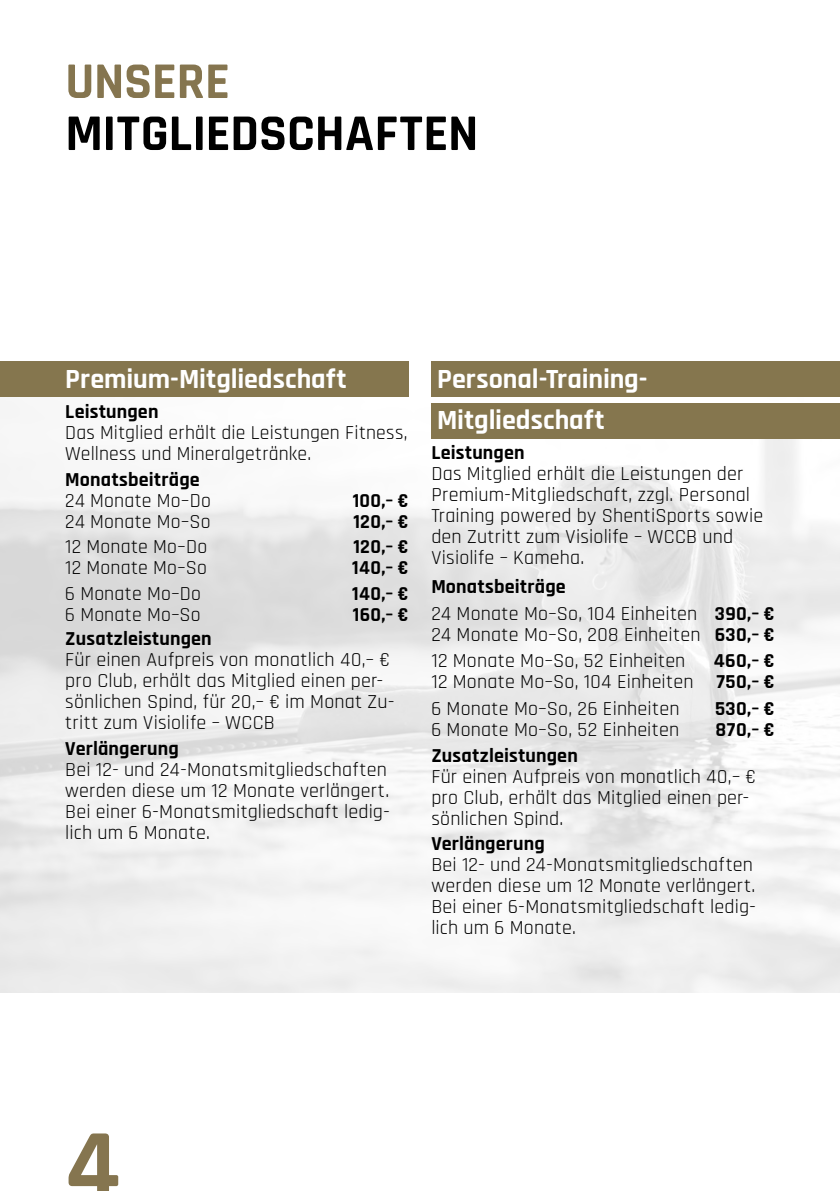
<style>
.page{position:relative;width:840px;height:1191px;background:#fff}
.page>*{position:absolute;margin:0;border:0;box-sizing:border-box;transform-origin:0 0}
.t1{font:700 100px "Rajdhani";color:#85754f}
.t2{font:700 52px "Rajdhani";color:#000}
.t3{font:700 52px "Rajdhani";letter-spacing:-.005em;color:#85754f}
.t4{font:700 28px/41.4px "Rajdhani";color:#fff}
.t5{font:20px/21px "Rajdhani";letter-spacing:.01em;color:#000}
.t6{font:700 20px "Rajdhani";letter-spacing:.01em;color:#000}
.s1{font-weight:700}
</style>
<div class="page">
<div style="left:0;top:361px;width:408px;height:36px;background:#85764e"></div>
<div style="left:431px;top:361px;width:408px;height:36px;background:#85764e"></div>
<div style="left:431px;top:403px;width:408px;height:36px;background:#85764e"></div>
<h2 class="t3" style="left:65px;top:50px;width:166px">UNSERE</h2>
<h2 class="t2" style="left:65px;top:102px;width:414px">MITGLIEDSCHAFTEN</h2>
<h3 class="t4" style="left:65px;top:359px;width:283px">Premium-Mitgliedschaft</h3>
<p class="t6" style="left:65px;top:399px;width:95px">Leistungen</p>
<p class="t5" style="left:65px;top:422px;width:343px">Das Mitglied erhält die Leistungen Fitness,<br>Wellness und Mineralgetränke.</p>
<p class="t6" style="left:65px;top:467px;width:136px">Monatsbeiträge</p>
<p class="t5" style="left:65px;top:490px;width:147px">24 Monate Mo–Do</p>
<p class="t6" style="left:352px;top:488px;width:57px">100,– €</p>
<p class="t5" style="left:65px;top:511px;width:147px">24 Monate Mo–So</p>
<p class="t6" style="left:353px;top:509px;width:57px">120,– €</p>
<p class="t5" style="left:65px;top:537px;width:143px">12 Monate Mo–Do</p>
<p class="t6" style="left:353px;top:534px;width:57px">120,– €</p>
<p class="t5" style="left:65px;top:558px;width:143px">12 Monate Mo–So</p>
<p class="t6" style="left:352px;top:555px;width:58px">140,– €</p>
<p class="t5" style="left:65px;top:583px;width:137px">6 Monate Mo–Do</p>
<p class="t6" style="left:352px;top:581px;width:58px">140,– €</p>
<p class="t5" style="left:65px;top:604px;width:137px">6 Monate Mo–So</p>
<p class="t6" style="left:352px;top:602px;width:57px">160,– €</p>
<p class="t6" style="left:65px;top:626px;width:148px">Zusatzleistungen</p>
<p class="t5" style="left:65px;top:650px;width:330px">Für einen Aufpreis von monatlich 40,– € pro Club, erhält das Mitglied einen per&shy;sönlichen Spind, für 20,– € im Monat Zu&shy;tritt zum Visiolife – WCCB</p>
<p class="t6" style="left:65px;top:736px;width:115px">Verlängerung</p>
<p class="t5" style="left:65px;top:759px;width:326px">Bei 12- und 24-Monatsmitgliedschaften werden diese um 12 Monate verlängert.<br>Bei einer 6-Monatsmitgliedschaft ledig&shy;lich um 6 Monate.</p>
<h3 class="t4" style="left:437px;top:359px;width:212px">Personal-Training-<br>Mitgliedschaft</h3>
<p class="t6" style="left:431px;top:440px;width:95px">Leistungen</p>
<p class="t5" style="left:431px;top:464px;width:333px">Das Mitglied erhält die Leistungen der Premium-Mitgliedschaft, zzgl. Personal Training powered by ShentiSports sowie den Zutritt zum Visiolife – WCCB und Visiolife – Kameha.</p>
<p class="t5" style="left:431px;top:574px;width:344px;line-height:26.6px"><span class="s1">Monatsbeiträge<br></span>24 Monate Mo–So, 104 Einheiten <span class="s1">390,– €</span></p>
<p class="t5" style="left:431px;top:621px;width:344px;line-height:26.6px">24 Monate Mo–So, 208 Einheiten <span class="s1">630,– €<br></span>12 Monate Mo–So, 52 Einheiten</p>
<p class="t5" style="left:431px;top:651px;width:345px;text-align:right"><span class="s1">460,– €<br></span>12 Monate Mo–So, 104 Einheiten <span class="s1">750,– €</span></p>
<p class="t5" style="left:431px;top:698px;width:249px">6 Monate Mo–So, 26 Einheiten</p>
<p class="t6" style="left:714px;top:696px;width:61px">530,– €</p>
<p class="t5" style="left:431px;top:719px;width:249px">6 Monate Mo–So, 52 Einheiten</p>
<p class="t6" style="left:715px;top:717px;width:61px">870,– €</p>
<p class="t6" style="left:431px;top:743px;width:148px">Zusatzleistungen</p>
<p class="t5" style="left:431px;top:766px;width:326px">Für einen Aufpreis von monatlich 40,– € pro Club, erhält das Mitglied einen per&shy;sönlichen Spind.</p>
<p class="t6" style="left:431px;top:831px;width:115px">Verlängerung</p>
<p class="t5" style="left:431px;top:855px;width:326px">Bei 12- und 24-Monatsmitgliedschaften werden diese um 12 Monate verlängert.<br>Bei einer 6-Monatsmitgliedschaft ledig&shy;lich um 6 Monate.</p>
<h1 class="t1" style="left:65px;top:1104px;width:56px">4</h1>
</div>
